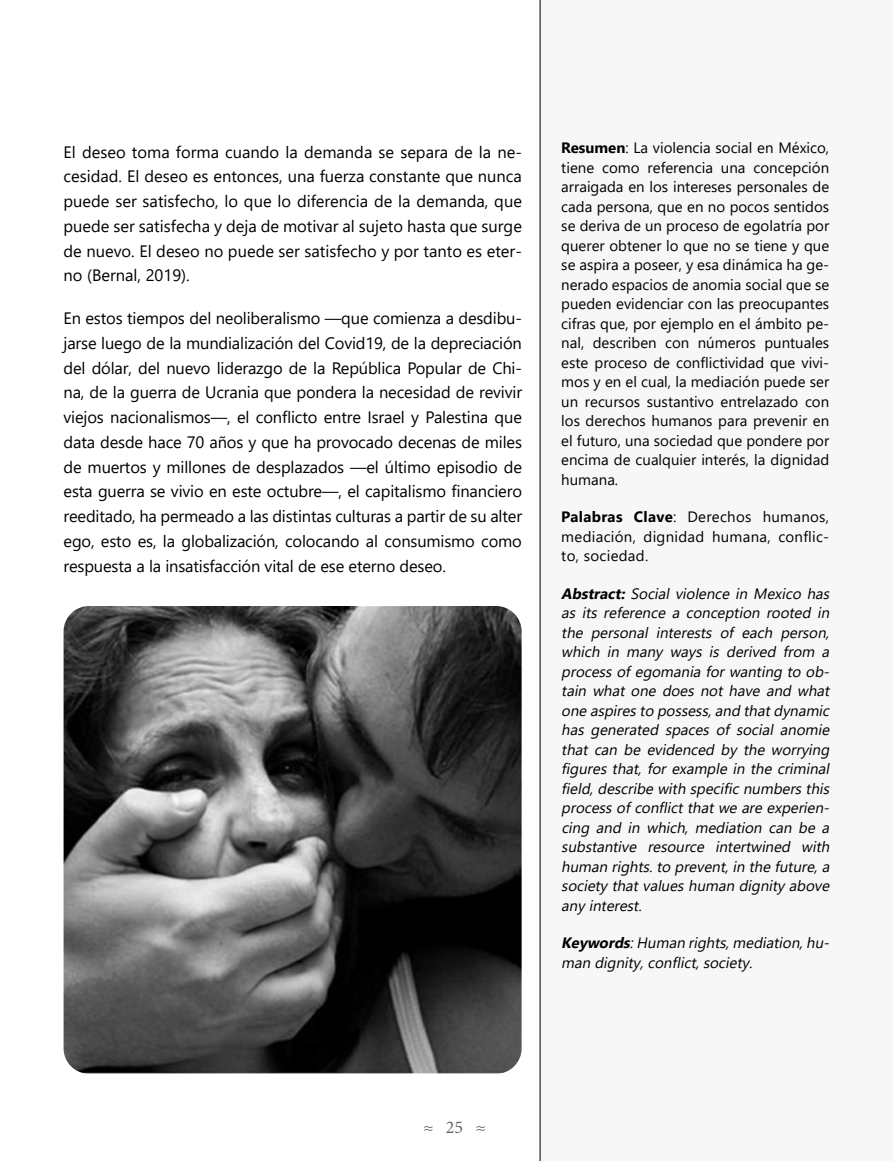
<style>
.page{position:relative;width:893px;height:1161px;background:#fff}
.page>*{position:absolute;margin:0;border:0;box-sizing:border-box;transform-origin:0 0}
.t1{font:18px "Minion Pro";color:#666}
.t2{font:16.5px/24.8px "Segoe UI";letter-spacing:-.005em;color:#000;text-align:justify}
.t3{font:15px/19.5px "Segoe UI";letter-spacing:.01em;color:#000;text-align:justify}
.t4{font:italic 15px/19.5px "Segoe UI";color:#000;text-align:justify}
.s1{font-weight:700}
</style>
<div class="page">
<div style="left:540px;top:0;width:353px;height:1161px;background:#f7f7f7"></div>
<hr style="left:540px;top:0;width:1px;height:1161px;background:#000">
<img style="left:64px;top:606px;width:458px;height:468px">
<p class="t2" style="left:64px;top:138px;width:460px">El deseo toma forma cuando la demanda se separa de la ne&shy;cesidad. El deseo es entonces, una fuerza constante que nunca puede ser satisfecho, lo que lo diferencia de la demanda, que puede ser satisfecha y deja de motivar al sujeto hasta que surge de nuevo. El deseo no puede ser satisfecho y por tanto es eter&shy;no (Bernal, 2019).</p>
<p class="t2" style="left:64px;top:304px;width:460px">En estos tiempos del neoliberalismo —que comienza a desdibu&shy;jarse luego de la mundialización del Covid19, de la depreciación del dólar, del nuevo liderazgo de la República Popular de Chi&shy;na, de la guerra de Ucrania que pondera la necesidad de revivir viejos nacionalismos—, el conflicto entre Israel y Palestina que data desde hace 70 años y que ha provocado decenas de miles de muertos y millones de desplazados —el último episodio de esta guerra se vivio en este octubre—, el capitalismo financiero reeditado, ha permeado a las distintas culturas a partir de su alter ego, esto es, la globalización, colocando al consumismo como respuesta a la insatisfacción vital de ese eterno deseo.</p>
<p class="t3" style="left:561px;top:137px;width:269px"><span class="s1">Resumen</span>: La violencia social en México, tiene como referencia una concepción arraigada en los intereses personales de cada persona, que en no pocos sentidos se deriva de un proceso de egolatría por querer obtener lo que no se tiene y que se aspira a poseer, y esa dinámica ha ge&shy;nerado espacios de anomia social que se pueden evidenciar con las preocupantes cifras que, por ejemplo en el ámbito pe&shy;nal, describen con números puntuales este proceso de conflictividad que vivi&shy;mos y en el cual, la mediación puede ser un recursos sustantivo entrelazado con los derechos humanos para prevenir en el futuro, una sociedad que pondere por encima de cualquier interés, la dignidad humana.</p>
<p class="t3" style="left:561px;top:506px;width:269px"><span class="s1">Palabras Clave</span>: Derechos humanos, mediación, dignidad humana, conflic&shy;to, sociedad.</p>
<p class="t4" style="left:561px;top:582px;width:274px"><span class="s1">Abstract:</span> Social violence in Mexico has as its reference a conception rooted in the personal interests of each person, which in many ways is derived from a processofegomaniaforwanting to ob&shy;tain what one does not have and what oneaspiresto possess,and thatdynamic has generated spaces of social anomie that can be evidenced by the worrying figures that, for example in the criminal field,describewith specificnumbersthis processofconflictthatweareexperien&shy;cing and in which, mediation can be a substantive resource intertwined with human rights.to prevent,in thefuture,a societythatvalueshuman dignityabove anyinterest.</p>
<p class="t4" style="left:561px;top:932px;width:274px"><span class="s1">Keywords</span>:Human rights,mediation,hu&shy;man dignity,conflict,society.</p>
<p class="t1" style="left:423px;top:1115px;width:64px">≈ 25 ≈</p>
</div>
